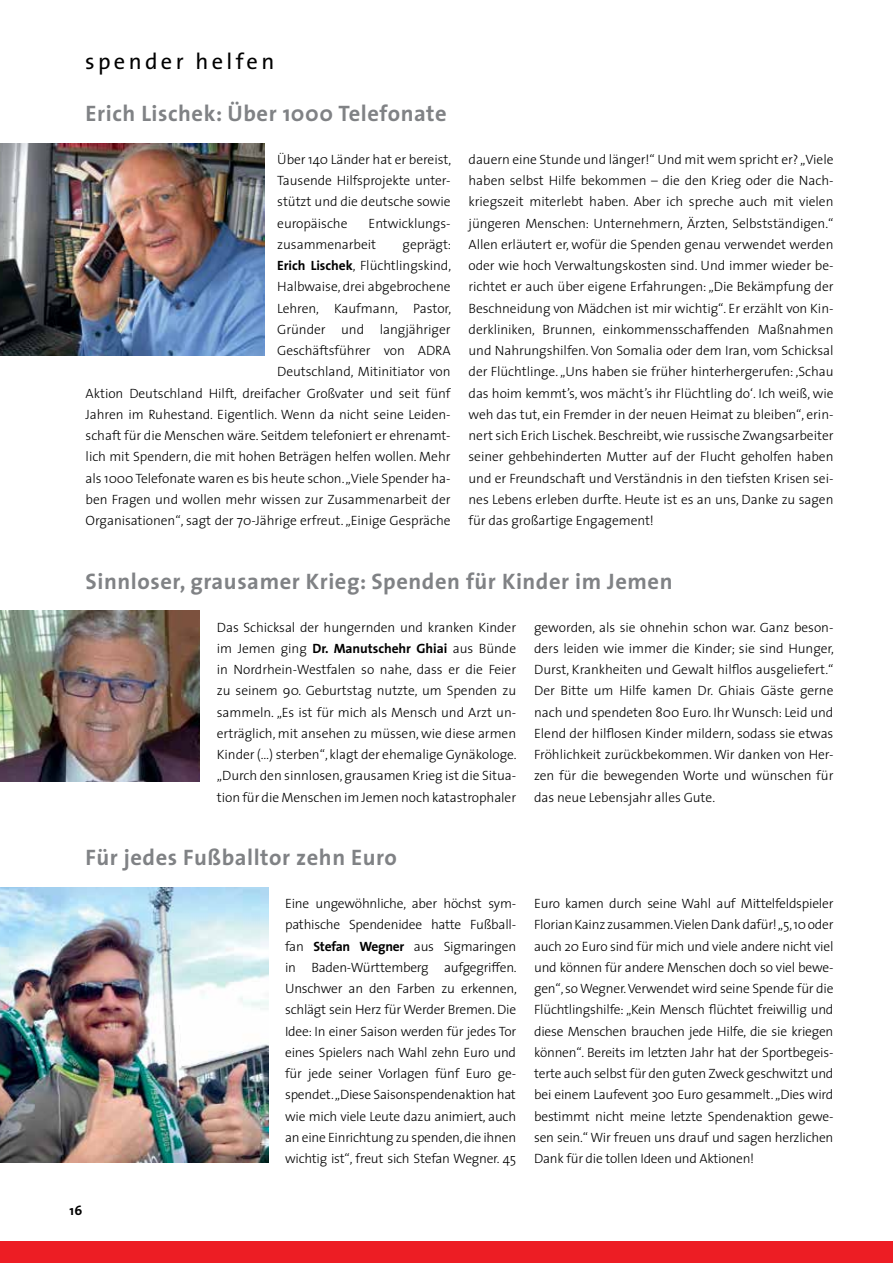
<style>
.page{position:relative;width:893px;height:1263px;background:#fff}
.page>*{position:absolute;margin:0;border:0;box-sizing:border-box;transform-origin:0 0}
.t1{font:700 22.5px "The Sans";letter-spacing:.025em;color:#808285}
.t2{font:22.5px "The Sans";letter-spacing:.15em;color:#000}
.t3{font:300 13.5px/21.3px "The Sans";letter-spacing:-.005em;color:#000;text-align:justify}
.t4{font:700 13.5px "The Sans";color:#000}
.s1{font-weight:700}
</style>
<div class="page">
<div style="left:0;top:1242px;width:893px;height:21px;background:#ed1d24"></div>
<img style="left:0;top:143px;width:265px;height:212px">
<img style="left:0;top:611px;width:200px;height:170px">
<img style="left:0;top:887px;width:268px;height:275px">
<h1 class="t2" style="left:85px;top:42px;width:191px">spender helfen</h1>
<h1 class="t1" style="left:86px;top:95px;width:363px">Erich Lischek: Über 1000 Telefonate</h1>
<p class="t3" style="left:277px;top:148px;width:175px">Über 140 Länder hat er bereist, Tausende Hilfsprojekte unter&shy;stützt und die deutsche sowie europäische</p>
<p class="t3" style="left:277px;top:212px;width:175px;text-indent:91px">Entwicklungs&shy;zusammenarbeit</p>
<p class="t3" style="left:86px;top:233px;width:367px;text-align:right">geprägt:<br><span class="s1">Erich Lischek</span>, Flüchtlingskind,<br>Halbwaise, drei abgebrochene<br>Lehren, Kaufmann, Pastor,<br>Gründer und langjähriger<br>Geschäftsführer von ADRA<br>Deutschland, Mitinitiator von<br>Aktion Deutschland Hilft, dreifacher Großvater und seit fünf Jahren im Ruhestand. Eigentlich. Wenn da nicht seine Leiden&shy;schaft für die Menschen wäre. Seitdem telefoniert er ehrenamt&shy;lich mit Spendern, die mit hohen Beträgen helfen wollen. Mehr als 1000 Telefonate waren es bis heute schon. „Viele Spender ha&shy;ben Fragen und wollen mehr wissen zur Zusammenarbeit der Organisationen“, sagt der 70-Jährige erfreut. „Einige Gespräche</p>
<p class="t3" style="left:469px;top:148px;width:366px">dauern eine Stunde und länger!“ Und mit wem spricht er? „Viele haben selbst Hilfe bekommen – die den Krieg oder die Nach&shy;kriegszeit miterlebt haben. Aber ich spreche auch mit vielen jüngeren Menschen: Unternehmern, Ärzten, Selbstständigen.“ Allen erläutert er, wofür die Spenden genau verwendet werden oder wie hoch Verwaltungskosten sind. Und immer wieder be&shy;richtet er auch über eigene Erfahrungen: „Die Bekämpfung der Beschneidung von Mädchen ist mir wichtig“. Er erzählt von Kin&shy;derkliniken, Brunnen, einkommensschaffenden Maßnahmen und Nahrungshilfen. Von Somalia oder dem Iran, vom Schicksal der Flüchtlinge. „Uns haben sie früher hinterhergerufen: ‚Schau das hoim kemmt’s, wos mächt’s ihr Flüchtling do‘. Ich weiß, wie weh das tut, ein Fremder in der neuen Heimat zu bleiben“, erin&shy;nert sich Erich Lischek. Beschreibt, wie russische Zwangsarbeiter seiner gehbehinderten Mutter auf der Flucht geholfen haben und er Freundschaft und Verständnis in den tiefsten Krisen sei&shy;nes Lebens erleben durfte. Heute ist es an uns, Danke zu sagen für das großartige Engagement!</p>
<h1 class="t1" style="left:86px;top:562px;width:588px">Sinnloser, grausamer Krieg: Spenden für Kinder im Jemen</h1>
<p class="t3" style="left:217px;top:616px;width:301px">Das Schicksal der hungernden und kranken Kinder im Jemen ging <span class="s1">Dr. Manutschehr Ghiai</span> aus Bünde in Nordrhein-Westfalen so nahe, dass er die Feier zu seinem 90. Geburtstag nutzte, um Spenden zu sammeln. „Es ist für mich als Mensch und Arzt un&shy;erträglich, mit ansehen zu müssen, wie diese armen Kinder (…) sterben“, klagt der ehemalige Gynäkologe. „Durch den sinnlosen, grausamen Krieg ist die Situa&shy;tion für die Menschen im Jemen noch katastrophaler</p>
<p class="t3" style="left:534px;top:616px;width:301px">geworden, als sie ohnehin schon war. Ganz beson&shy;ders leiden wie immer die Kinder; sie sind Hunger, Durst, Krankheiten und Gewalt hilflos ausgeliefert.“ Der Bitte um Hilfe kamen Dr. Ghiais Gäste gerne nach und spendeten 800 Euro. Ihr Wunsch: Leid und Elend der hilflosen Kinder mildern, sodass sie etwas Fröhlichkeit zurückbekommen. Wir danken von Her&shy;zen für die bewegenden Worte und wünschen für das neue Lebensjahr alles Gute.</p>
<h1 class="t1" style="left:86px;top:839px;width:313px">Für jedes Fußballtor zehn Euro</h1>
<p class="t4" style="left:69px;top:1199px;width:14px">16</p>
<p class="t3" style="left:285px;top:892px;width:233px">Eine ungewöhnliche, aber höchst sym&shy;pathische Spendenidee hatte Fußball&shy;fan <span class="s1">Stefan Wegner</span> aus Sigmaringen in Baden-Württemberg aufgegriffen.<br>Unschwer an den Farben zu erkennen, schlägt sein Herz für Werder Bremen. Die Idee: In einer Saison werden für jedes Tor eines Spielers nach Wahl zehn Euro und für jede seiner Vorlagen fünf Euro ge&shy;spendet. „Diese Saisonspendenaktion hat wie mich viele Leute dazu animiert, auch an eine Einrichtung zu spenden, die ihnen wichtig ist“, freut sich Stefan Wegner. 45</p>
<p class="t3" style="left:534px;top:892px;width:301px">Euro kamen durch seine Wahl auf Mittelfeldspieler Florian Kainz zusammen. Vielen Dank dafür! „5, 10 oder auch 20 Euro sind für mich und viele andere nicht viel und können für andere Menschen doch so viel bewe&shy;gen“, so Wegner. Verwendet wird seine Spende für die Flüchtlingshilfe: „Kein Mensch flüchtet freiwillig und diese Menschen brauchen jede Hilfe, die sie kriegen können“. Bereits im letzten Jahr hat der Sportbegeis&shy;terte auch selbst für den guten Zweck geschwitzt und bei einem Laufevent 300 Euro gesammelt. „Dies wird bestimmt nicht meine letzte Spendenaktion gewe&shy;sen sein.“ Wir freuen uns drauf und sagen herzlichen Dank für die tollen Ideen und Aktionen!</p>
</div>
